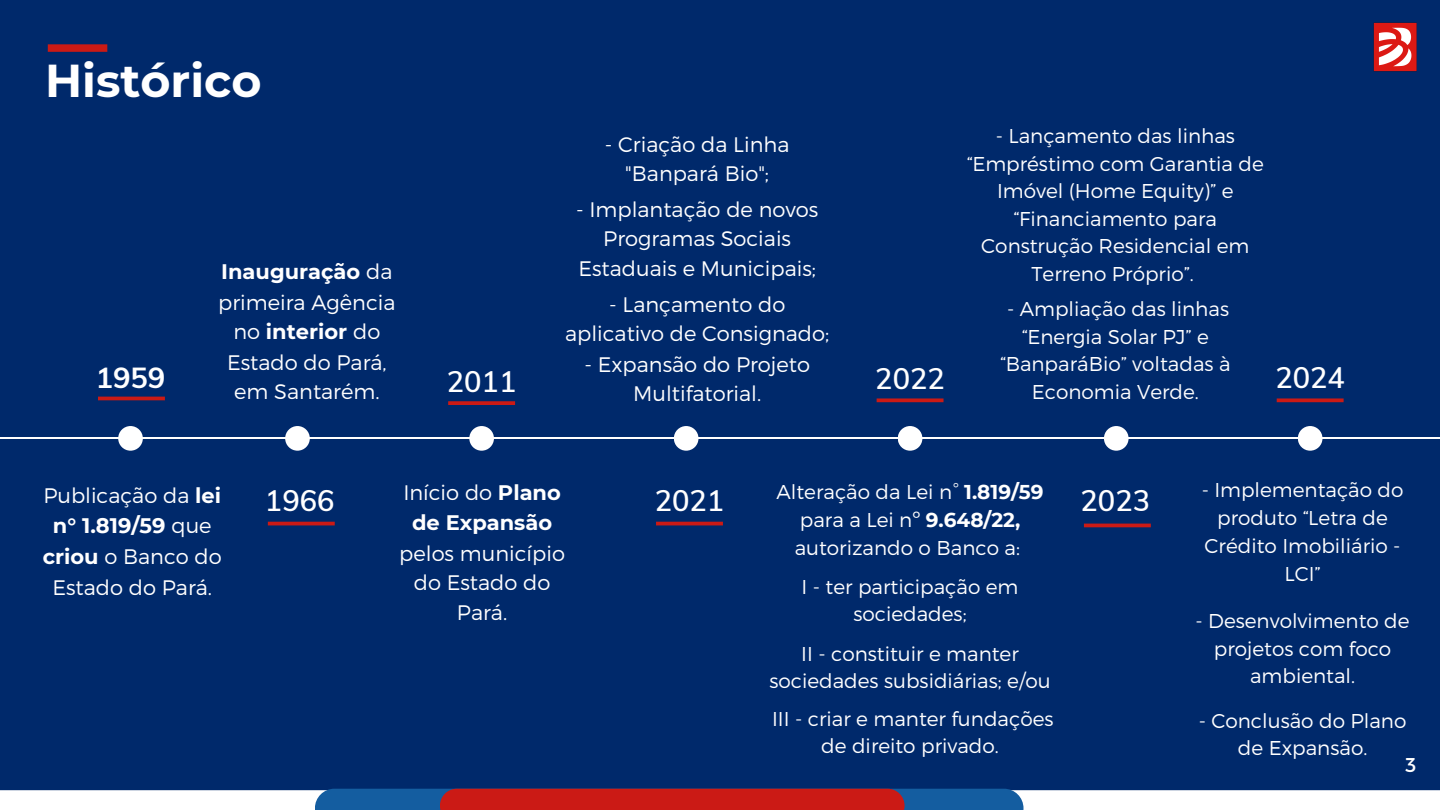
<style>
.page{position:relative;width:1440px;height:810px;background:#00296b}
.page>*{position:absolute;margin:0;border:0;box-sizing:border-box;transform-origin:0 0}
.t1{font:700 46px "Montserrat";color:#fff}
.t2{font:600 29px "Muli";color:#fff}
.t3{font:700 29px "Muli";color:#fff}
.t4{font:300 21px/30px "Montserrat";color:#fff;text-align:center}
.t5{font:300 20px/27.5px "Montserrat";color:#fff;text-align:center}
.t6{font:20px "Montserrat";color:#fff}
.s1{font-weight:700}
</style>
<div class="page">
<svg style="left:0;top:438px;width:1440px;height:1px"></svg>
<div style="left:118px;top:426px;width:25px;height:25px;background:#fff;border-radius:50%"></div>
<div style="left:285px;top:426px;width:25px;height:25px;background:#fff;border-radius:50%"></div>
<div style="left:469px;top:426px;width:25px;height:25px;background:#fff;border-radius:50%"></div>
<div style="left:674px;top:426px;width:24px;height:25px;background:#fff;border-radius:50%"></div>
<div style="left:0;top:790px;width:1440px;height:20px;background:#fff"></div>
<div style="left:315px;top:789px;width:709px;height:21px;background:#145da0"></div>
<div style="left:440px;top:789px;width:465px;height:21px;background:#cb1a15"></div>
<div style="left:48px;top:44px;width:59px;height:8px;background:#cb1a15"></div>
<div style="left:898px;top:426px;width:24px;height:25px;background:#fff;border-radius:50%"></div>
<div style="left:1104px;top:426px;width:25px;height:25px;background:#fff;border-radius:50%"></div>
<img style="left:1373px;top:22px;width:44px;height:50px">
<div style="left:1298px;top:426px;width:24px;height:25px;background:#fff;border-radius:50%"></div>
<hr style="left:98px;top:397px;width:67px;height:3px;background:#cb1a15">
<hr style="left:268px;top:522px;width:67px;height:3px;background:#cb1a15">
<svg style="left:448px;top:401px;width:67px;height:4px"></svg>
<hr style="left:656px;top:522px;width:67px;height:3px;background:#cb1a15">
<svg style="left:877px;top:398px;width:67px;height:4px"></svg>
<hr style="left:1084px;top:524px;width:67px;height:3px;background:#cb1a15">
<svg style="left:1277px;top:398px;width:67px;height:4px"></svg>
<h2 class="t1" style="left:45px;top:52px;width:218px">Histórico</h2>
<p class="t3" style="left:96px;top:359px;width:71px">1959</p>
<p class="t4" style="left:218px;top:255px;width:179px"><span class="s1">Inauguração</span> da primeira Agência no <span class="s1">interior</span> do<br>Estado do Pará, em Santarém.</p>
<p class="t2" style="left:447px;top:362px;width:71px">2011</p>
<p class="t4" style="left:605px;top:128px;width:186px;line-height:29.3px">- Criação da Linha "Banpará Bio";</p>
<p class="t4" style="left:576px;top:194px;width:244px;line-height:29.3px">- Implantação de novos<br>Programas Sociais<br>Estaduais e Municipais;</p>
<p class="t4" style="left:565px;top:289px;width:266px;line-height:29.3px">- Lançamento do aplicativo de Consignado;</p>
<p class="t4" style="left:584px;top:349px;width:227px;line-height:29.3px">- Expansão do Projeto<br>Multifatorial.</p>
<p class="t2" style="left:875px;top:360px;width:71px">2022</p>
<p class="t5" style="left:967px;top:122px;width:299px">- Lançamento das linhas “Empréstimo com Garantia de<br>Imóvel (Home Equity)” e</p>
<p class="t5" style="left:981px;top:204px;width:270px">“Financiamento para<br>Construção Residencial em<br>Terreno Próprio”.</p>
<p class="t5" style="left:1000px;top:295px;width:232px">- Ampliação das linhas “Energia Solar PJ” e “BanparáBio” voltadas à<br>Economia Verde.</p>
<p class="t2" style="left:1275px;top:359px;width:71px">2024</p>
<h1 class="t4" style="left:43px;top:479px;width:181px;line-height:30.8px">Publicação da <span class="s1">lei n° 1.819/59</span> que <span class="s1">criou</span> o Banco do<br>Estado do Pará.</h1>
<p class="t2" style="left:265px;top:482px;width:71px">1966</p>
<p class="t4" style="left:399px;top:476px;width:167px">Início do <span class="s1">Plano de Expansão </span>pelos município do Estado do<br>Pará.</p>
<h2 class="t2" style="left:655px;top:482px;width:71px">2021</h2>
<h2 class="t5" style="left:777px;top:476px;width:268px;line-height:28px">Alteração da Lei n° <span class="s1">1.819/59 </span>para a Lei nº <span class="s1">9.648/22, </span>autorizando o Banco a:</h2>
<h2 class="t5" style="left:802px;top:572px;width:218px">I - ter participação em sociedades;</h2>
<p class="t5" style="left:769px;top:639px;width:283px">II - constituir e manter sociedades subsidiárias; e/ou</p>
<p class="t5" style="left:772px;top:704px;width:283px">III - criar e manter fundações de direito privado.</p>
<p class="t2" style="left:1081px;top:482px;width:71px">2023</p>
<h2 class="t5" style="left:1202px;top:475px;width:203px;line-height:27.8px">- Implementação do produto “Letra de<br>Crédito Imobiliário -<br>LCI”</h2>
<h2 class="t5" style="left:1196px;top:606px;width:216px;line-height:27.8px">- Desenvolvimento de projetos com foco ambiental.</h2>
<h2 class="t5" style="left:1199px;top:706px;width:209px;line-height:27.8px">- Conclusão do Plano de Expansão.</h2>
<p class="t6" style="left:1405px;top:752px;width:12px">3</p>
</div>
